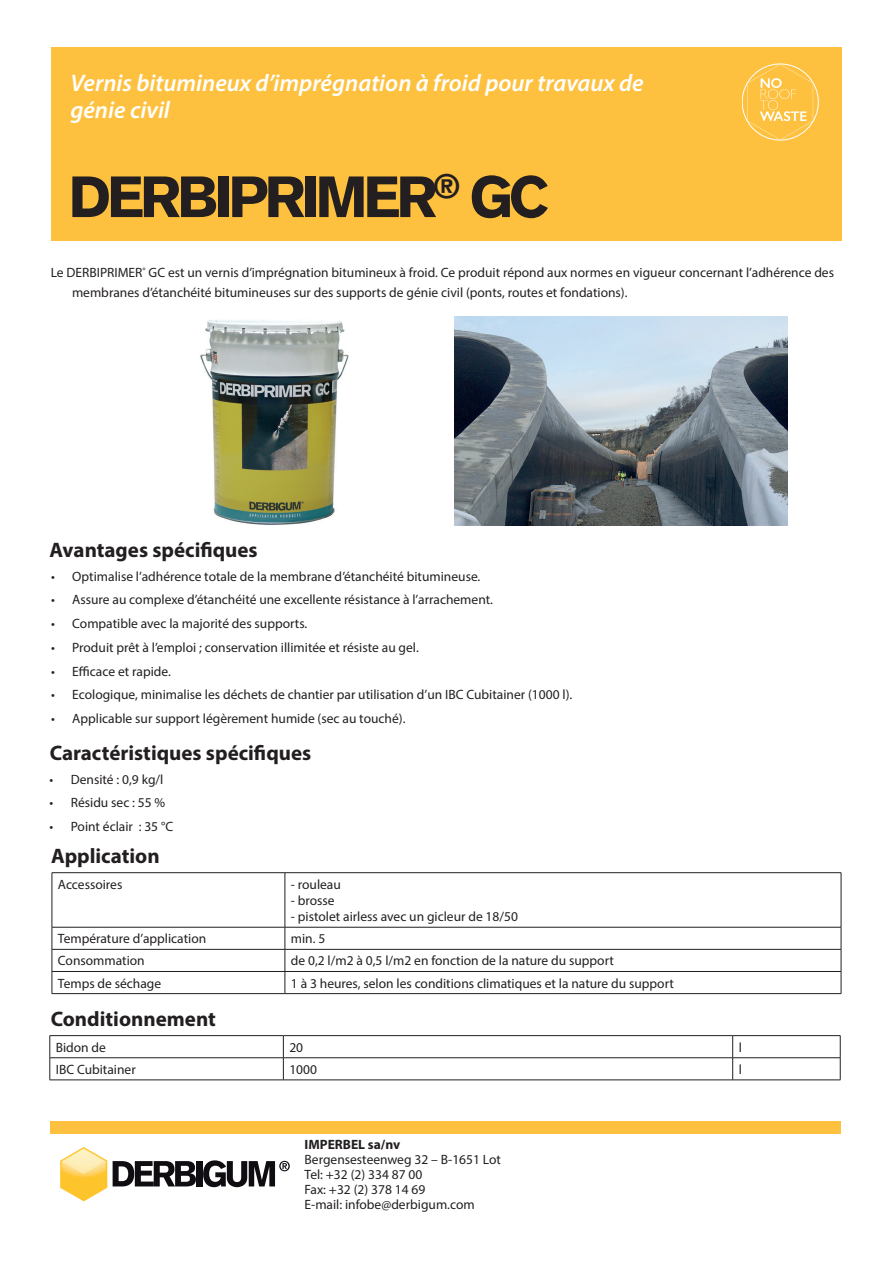
<style>
.page{position:relative;width:893px;height:1263px;background:#fff}
.page>*{position:absolute;margin:0;border:0;box-sizing:border-box;transform-origin:0 0}
.t1{font:900 57px "Akzidenz Grotesk";letter-spacing:-.07em;color:#231f20}
.t2{font:italic 600 24px/27px "Myriad Pro";color:#fff}
.t3{font:700 21px "Myriad Pro";color:#231f20}
.t4{font:13.5px/15px "Myriad Pro";color:#231f20}
.t5{font:700 13.5px "Myriad Pro";color:#231f20}
</style>
<div class="page">
<div style="left:51px;top:47px;width:791px;height:193px;background:#fec13f"></div>
<img style="left:200px;top:320px;width:149px;height:205px">
<img style="left:454px;top:317px;width:334px;height:208px">
<svg style="left:60px;top:1147px;width:47px;height:54px"></svg>
<svg style="left:113px;top:1161px;width:83px;height:25px"></svg>
<div style="left:197px;top:1161px;width:6px;height:25px;background:#0f0c12"></div>
<svg style="left:203px;top:1160px;width:87px;height:27px"></svg>
<div style="left:51px;top:1122px;width:790px;height:12px;background:#fec13f"></div>
<svg style="left:747px;top:64px;width:66px;height:76px"></svg>
<hr style="left:52px;top:872px;width:233px;height:1px;background:#231f20">
<hr style="left:52px;top:873px;width:1px;height:54px;background:#231f20">
<hr style="left:285px;top:872px;width:556px;height:1px;background:#231f20">
<hr style="left:285px;top:873px;width:1px;height:54px;background:#231f20">
<hr style="left:841px;top:873px;width:1px;height:54px;background:#231f20">
<hr style="left:52px;top:927px;width:233px;height:1px;background:#231f20">
<hr style="left:285px;top:927px;width:556px;height:1px;background:#231f20">
<hr style="left:52px;top:949px;width:233px;height:1px;background:#231f20">
<hr style="left:285px;top:949px;width:556px;height:1px;background:#231f20">
<hr style="left:52px;top:971px;width:233px;height:1px;background:#231f20">
<svg style="left:52px;top:927px;width:1px;height:66px"></svg>
<hr style="left:285px;top:971px;width:556px;height:1px;background:#231f20">
<svg style="left:285px;top:927px;width:1px;height:66px"></svg>
<svg style="left:841px;top:927px;width:1px;height:66px"></svg>
<hr style="left:52px;top:993px;width:233px;height:1px;background:#231f20">
<hr style="left:285px;top:993px;width:556px;height:1px;background:#231f20">
<hr style="left:50px;top:1035px;width:233px;height:1px;background:#231f20">
<hr style="left:283px;top:1035px;width:450px;height:1px;background:#231f20">
<hr style="left:733px;top:1035px;width:107px;height:1px;background:#231f20">
<hr style="left:50px;top:1057px;width:233px;height:1px;background:#231f20">
<svg style="left:50px;top:1036px;width:1px;height:43px"></svg>
<hr style="left:283px;top:1057px;width:450px;height:1px;background:#231f20">
<svg style="left:283px;top:1036px;width:1px;height:43px"></svg>
<hr style="left:733px;top:1057px;width:107px;height:1px;background:#231f20">
<svg style="left:732px;top:1036px;width:1px;height:43px"></svg>
<svg style="left:840px;top:1036px;width:1px;height:44px"></svg>
<hr style="left:50px;top:1079px;width:233px;height:1px;background:#231f20">
<hr style="left:283px;top:1079px;width:450px;height:1px;background:#231f20">
<hr style="left:733px;top:1079px;width:107px;height:1px;background:#231f20">
<h2 class="t2" style="left:70px;top:69px;width:575px">Vernis bitumineux d’imprégnation à froid pour travaux de génie civil</h2>
<h1 class="t1" style="left:69px;top:163px;width:482px">DERBIPRIMER<sup>®</sup> GC</h1>
<p class="t4" style="left:72px;top:263px;width:763px;line-height:19.5px;text-indent:-21px">Le DERBIPRIMER<sup>®</sup> GC est un vernis d’imprégnation bitumineux à froid. Ce produit répond aux normes en vigueur concernant l’adhérence des membranes d’étanchéité bitumineuses sur des supports de génie civil (ponts, routes et fondations).</p>
<h3 class="t3" style="left:49px;top:536px;width:210px">Avantages spécifiques</h3>
<p class="t4" style="left:51px;top:568px;width:431px">• Optimalise l’adhérence totale de la membrane d’étanchéité bitumineuse.</p>
<p class="t4" style="left:51px;top:592px;width:443px">• Assure au complexe d’étanchéité une excellente résistance à l’arrachement.</p>
<p class="t4" style="left:51px;top:616px;width:258px">• Compatible avec la majorité des supports.</p>
<p class="t4" style="left:51px;top:639px;width:369px">• Produit prêt à l’emploi ; conservation illimitée et résiste au gel.</p>
<p class="t4" style="left:51px;top:663px;width:121px">• Efficace et rapide.</p>
<p class="t4" style="left:51px;top:687px;width:523px">• Ecologique, minimalise les déchets de chantier par utilisation d’un IBC Cubitainer (1000 l).</p>
<p class="t4" style="left:51px;top:711px;width:356px">• Applicable sur support légèrement humide (sec au touché).</p>
<h3 class="t3" style="left:50px;top:739px;width:263px">Caractéristiques spécifiques</h3>
<p class="t4" style="left:49px;top:771px;width:115px">• Densité : 0,9 kg/l</p>
<p class="t4" style="left:49px;top:795px;width:117px">• Résidu sec : 55 %</p>
<p class="t4" style="left:49px;top:819px;width:125px">• Point éclair : 35 °C</p>
<h3 class="t3" style="left:51px;top:842px;width:110px">Application</h3>
<p class="t4" style="left:58px;top:876px;width:66px">Accessoires</p>
<p class="t4" style="left:291px;top:876px;width:52px">- rouleau</p>
<p class="t4" style="left:291px;top:893px;width:45px">- brosse</p>
<p class="t4" style="left:291px;top:909px;width:229px">- pistolet airless avec un gicleur de 18/50</p>
<p class="t4" style="left:58px;top:931px;width:150px">Température d’application</p>
<p class="t4" style="left:291px;top:931px;width:36px">min. 5</p>
<p class="t4" style="left:58px;top:953px;width:88px">Consommation</p>
<p class="t4" style="left:291px;top:953px;width:324px">de 0,2 l/m2 à 0,5 l/m2 en fonction de la nature du support</p>
<p class="t4" style="left:58px;top:975px;width:105px">Temps de séchage</p>
<p class="t4" style="left:291px;top:975px;width:384px">1 à 3 heures, selon les conditions climatiques et la nature du support</p>
<h3 class="t3" style="left:51px;top:1005px;width:167px">Conditionnement</h3>
<p class="t4" style="left:56px;top:1039px;width:52px">Bidon de</p>
<p class="t4" style="left:289px;top:1039px;width:15px">20</p>
<p class="t4" style="left:739px;top:1039px;width:5px">l</p>
<p class="t4" style="left:56px;top:1062px;width:81px">IBC Cubitainer</p>
<p class="t4" style="left:289px;top:1062px;width:29px">1000</p>
<p class="t4" style="left:739px;top:1062px;width:5px">l</p>
<p class="t5" style="left:305px;top:1136px;width:97px">IMPERBEL sa/nv</p>
<p class="t4" style="left:305px;top:1152px;width:198px">Bergensesteenweg 32 – B-1651 Lot<br>Tel: +32 (2) 334 87 00<br>Fax: +32 (2) 378 14 69<br>E-mail: infobe@derbigum.com</p>
</div>
